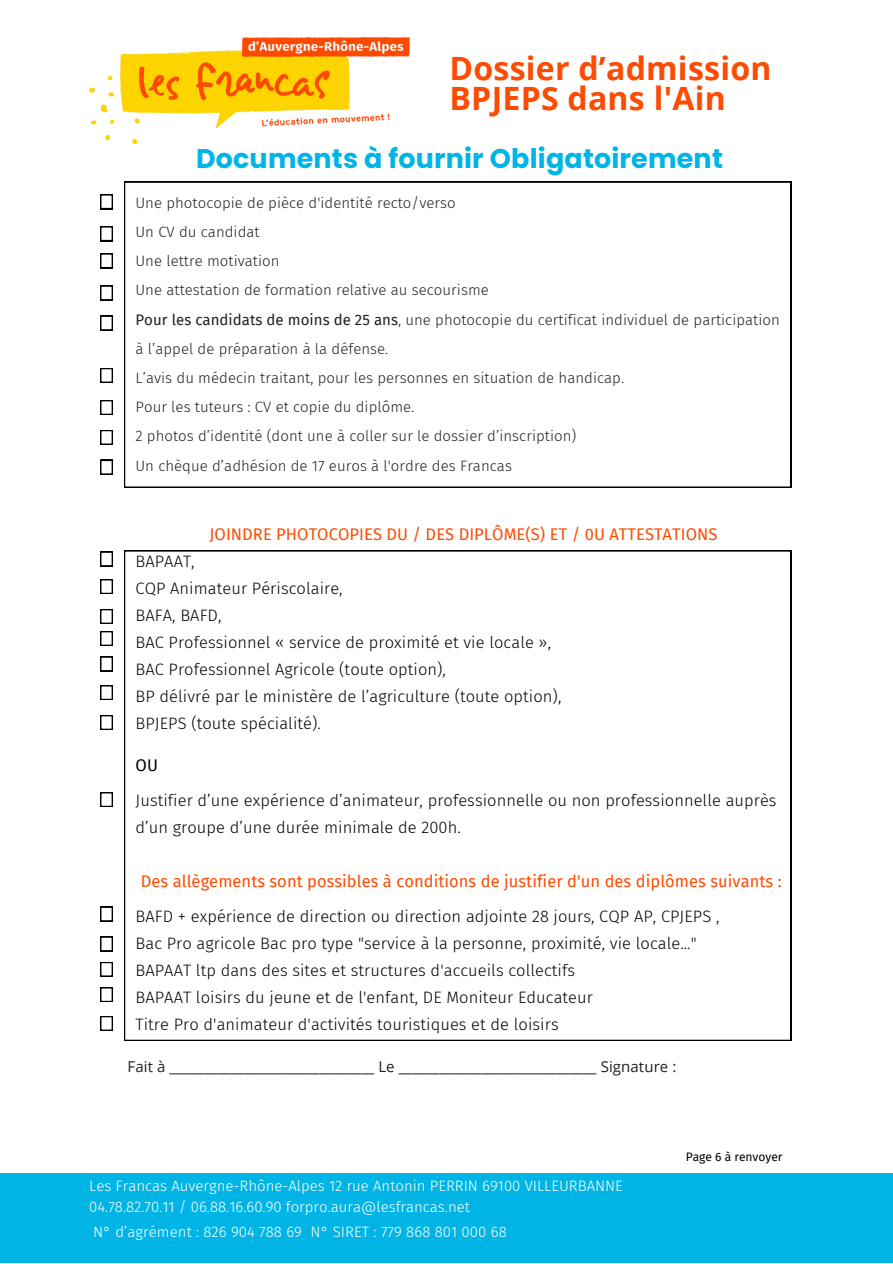
<style>
.page{position:relative;width:893px;height:1264px;background:#fff}
.page>*{position:absolute;margin:0;border:0;box-sizing:border-box;transform-origin:0 0}
.t1{font:700 32.1px "Open Sans";letter-spacing:.005em;color:#fd4b02}
.t2{font:700 27px "Poppins";letter-spacing:.005em;color:#00b5e5}
.t3{font:300 16.5px/27px "Fira Sans";letter-spacing:.005em;color:#000}
.t4{font:16.5px "Fira Sans";letter-spacing:.005em;color:#fd4b02}
.t5{font:16.5px "Fira Sans";color:#000}
.t6{font:300 15px/29.2px "Fira Sans";letter-spacing:.005em;color:#231f20}
.t7{font:300 15px "Fira Sans";color:#fff}
.t8{font:15px "Open Sans";letter-spacing:.005em;color:#231f20}
.t9{font:12px "Fira Sans";color:#000}
.s1{font-weight:400}
</style>
<div class="page">
<div style="left:0;top:1173px;width:892px;height:89px;background:#00b5e5"></div>
<img style="left:89px;top:38px;width:320px;height:106px">
<svg style="left:124px;top:182px;width:667px;height:305px"></svg>
<svg style="left:124px;top:550px;width:667px;height:490px"></svg>
<svg style="left:100px;top:194px;width:13px;height:15px"></svg>
<svg style="left:100px;top:226px;width:13px;height:15px"></svg>
<svg style="left:100px;top:253px;width:13px;height:15px"></svg>
<svg style="left:100px;top:285px;width:13px;height:15px"></svg>
<svg style="left:100px;top:316px;width:13px;height:14px"></svg>
<svg style="left:100px;top:368px;width:13px;height:15px"></svg>
<svg style="left:100px;top:400px;width:13px;height:15px"></svg>
<svg style="left:100px;top:430px;width:13px;height:14px"></svg>
<svg style="left:100px;top:460px;width:13px;height:14px"></svg>
<svg style="left:100px;top:551px;width:13px;height:15px"></svg>
<svg style="left:100px;top:579px;width:13px;height:15px"></svg>
<svg style="left:100px;top:906px;width:13px;height:15px"></svg>
<svg style="left:100px;top:936px;width:13px;height:15px"></svg>
<svg style="left:100px;top:962px;width:13px;height:14px"></svg>
<svg style="left:100px;top:987px;width:13px;height:15px"></svg>
<svg style="left:100px;top:1016px;width:13px;height:14px"></svg>
<svg style="left:100px;top:609px;width:13px;height:14px"></svg>
<svg style="left:100px;top:631px;width:13px;height:15px"></svg>
<svg style="left:100px;top:656px;width:13px;height:15px"></svg>
<svg style="left:100px;top:685px;width:13px;height:15px"></svg>
<svg style="left:100px;top:715px;width:13px;height:14px"></svg>
<svg style="left:100px;top:792px;width:13px;height:15px"></svg>
<p class="t1" style="left:449px;top:45px;width:323px">Dossier d’admission</p>
<p class="t1" style="left:449px;top:76px;width:278px">BPJEPS dans l'Ain</p>
<p class="t2" style="left:196px;top:139px;width:528px">Documents à fournir Obligatoirement</p>
<p class="t6" style="left:135px;top:188px;width:322px">Une photocopie de pièce d'identité recto/verso</p>
<p class="t6" style="left:135px;top:217px;width:126px">Un CV du candidat</p>
<p class="t6" style="left:135px;top:246px;width:145px">Une lettre motivation</p>
<p class="t6" style="left:135px;top:275px;width:355px">Une attestation de formation relative au secourisme</p>
<p class="t6" style="left:135px;top:305px;width:646px"><span class="s1">Pour les candidats de moins de 25 ans</span>, une photocopie du certificat individuel de participation à l’appel de préparation à la défense.</p>
<p class="t6" style="left:135px;top:363px;width:490px">L’avis du médecin traitant, pour les personnes en situation de handicap.</p>
<p class="t6" style="left:135px;top:392px;width:280px">Pour les tuteurs : CV et copie du diplôme.</p>
<p class="t6" style="left:135px;top:422px;width:442px">2 photos d’identité (dont une à coller sur le dossier d’inscription)</p>
<p class="t6" style="left:135px;top:451px;width:378px">Un chèque d’adhésion de 17 euros à l'ordre des Francas</p>
<p class="t4" style="left:209px;top:524px;width:509px">JOINDRE PHOTOCOPIES DU / DES DIPLÔME(S) ET / 0U ATTESTATIONS</p>
<p class="t3" style="left:135px;top:547px;width:61px">BAPAAT,</p>
<p class="t3" style="left:135px;top:574px;width:209px">CQP Animateur Périscolaire,</p>
<p class="t3" style="left:135px;top:601px;width:87px">BAFA, BAFD,</p>
<p class="t3" style="left:135px;top:628px;width:417px">BAC Professionnel « service de proximité et vie locale »,</p>
<p class="t3" style="left:135px;top:655px;width:312px">BAC Professionnel Agricole (toute option),</p>
<p class="t3" style="left:135px;top:682px;width:427px">BP délivré par le ministère de l’agriculture (toute option),</p>
<p class="t3" style="left:135px;top:709px;width:187px">BPJEPS (toute spécialité).</p>
<p class="t5" style="left:135px;top:756px;width:24px">OU</p>
<p class="t3" style="left:135px;top:787px;width:642px">Justifier d’une expérience d’animateur, professionnelle ou non professionnelle auprès d’un groupe d’une durée minimale de 200h.</p>
<p class="t4" style="left:141px;top:871px;width:642px">Des allègements sont possibles à conditions de justifier d'un des diplômes suivants :</p>
<p class="t3" style="left:135px;top:903px;width:585px">BAFD + expérience de direction ou direction adjointe 28 jours, CQP AP, CPJEPS ,</p>
<p class="t3" style="left:135px;top:930px;width:562px">Bac Pro agricole Bac pro type "service à la personne, proximité, vie locale..."</p>
<p class="t3" style="left:135px;top:957px;width:441px">BAPAAT ltp dans des sites et structures d'accueils collectifs</p>
<p class="t3" style="left:135px;top:984px;width:459px">BAPAAT loisirs du jeune et de l'enfant, DE Moniteur Educateur</p>
<p class="t3" style="left:135px;top:1010px;width:424px">Titre Pro d'animateur d'activités touristiques et de loisirs</p>
<p class="t8" style="left:128px;top:1055px;width:550px">Fait à ______________________________ Le _____________________________ Signature :</p>
<p class="t7" style="left:89px;top:1177px;width:535px">Les Francas Auvergne-Rhône-Alpes 12 rue Antonin PERRIN 69100 VILLEURBANNE</p>
<p class="t7" style="left:89px;top:1197px;width:382px">04.78.82.70.11 / 06.88.16.60.90 forpro.aura@lesfrancas.net</p>
<p class="t7" style="left:93px;top:1223px;width:415px">N° d’agrément : 826 904 788 69 N° SIRET : 779 868 801 000 68</p>
<p class="t9" style="left:685px;top:1149px;width:98px">Page 6 à renvoyer</p>
</div>
